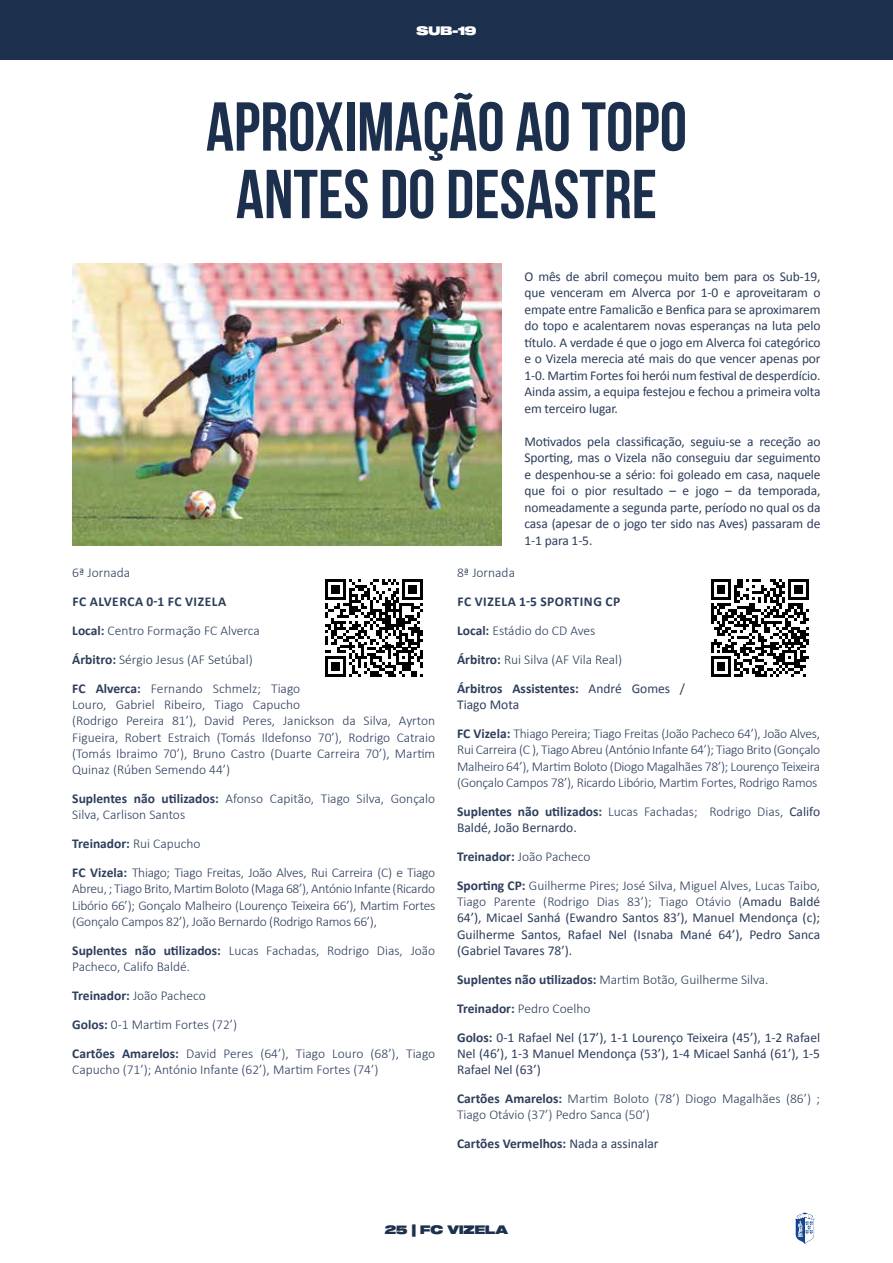
<style>
.page{position:relative;width:893px;height:1263px;background:#fff}
.page>*{position:absolute;margin:0;border:0;box-sizing:border-box;transform-origin:0 0}
.t1{font:700 69px/67.5px "Bebas Neue";color:#1c304e;text-align:center}
.t2{font:300 13.5px/16.2px "Calibri";color:#2d3e5c}
.t3{font:13.5px/16.5px "Calibri";letter-spacing:-.01em;color:#2d3e5c;text-align:justify}
.t4{font:300 13.5px/29px "Calibri";letter-spacing:-.02em;color:#2d3e5c}
.t5{font:700 13.5px/29px "Calibri";color:#2d3e5c}
.t6{font:12px "Sequel 100 Wide 95";color:#1c304e}
.t7{font:12px "Sequel 100 Wide 95";color:#fff}
.s1{font-weight:700}
.s2{font-weight:300}
.s3{font-weight:400}
</style>
<div class="page">
<svg style="left:795px;top:1212px;width:19px;height:32px"></svg>
<div style="left:0;top:0;width:893px;height:59px;background:#1c304e"></div>
<svg style="left:325px;top:579px;width:98px;height:98px"></svg>
<svg style="left:711px;top:579px;width:98px;height:98px"></svg>
<img style="left:72px;top:264px;width:430px;height:281px">
<p class="t7" style="left:417px;top:22px;width:61px">SUB-19</p>
<h1 class="t1" style="left:206px;top:92px;width:483px">APROXIMAÇÃO AO TOPO<br>ANTES DO DESASTRE</h1>
<p class="t2" style="left:72px;top:564px;width:59px">6ª Jornada</p>
<p class="t2" style="left:72px;top:587px;width:229px;line-height:29px"><span class="s1">FC ALVERCA 0-1 FC VIZELA<br>Local:</span> Centro Formação FC Alverca<br><span class="s1">Árbitro:</span> Sérgio Jesus (AF Setúbal)<br><span class="s1">FC Alverca:</span> Fernando Schmelz; Tiago</p>
<p class="t2" style="left:72px;top:696px;width:365px">Louro, Gabriel Ribeiro, Tiago Capucho<br>(Rodrigo Pereira 81’), David Peres, Janickson da Silva, Ayrton Figueira, Robert Estraich (Tomás Ildefonso 70’), Rodrigo Catraio (Tomás Ibraimo 70’), Bruno Castro (Duarte Carreira 70’), Martim Quinaz (Rúben Semendo 44’)</p>
<p class="t2" style="left:72px;top:790px;width:365px"><span class="s1">Suplentes não utilizados:</span> Afonso Capitão, Tiago Silva, Gonçalo<br>Silva, Carlison Santos</p>
<p class="t4" style="left:72px;top:829px;width:365px"><span class="s1">Treinador:</span> Rui Capucho<br><span class="s1">FC Vizela:</span> Thiago; Tiago Freitas, João Alves, Rui Carreira (C) e Tiago</p>
<p class="t2" style="left:72px;top:881px;width:365px;text-align:justify">Abreu, ; Tiago Brito, Martim Boloto (Maga 68’), António Infante (Ricardo Libório 66’); Gonçalo Malheiro (Lourenço Teixeira 66’), Martim Fortes (Gonçalo Campos 82’), João Bernardo (Rodrigo Ramos 66’),</p>
<p class="t2" style="left:72px;top:942px;width:364px"><span class="s1">Suplentes não utilizados:</span> Lucas Fachadas, Rodrigo Dias, João<br>Pacheco, Califo Baldé.</p>
<p class="t2" style="left:72px;top:981px;width:364px;line-height:29px"><span class="s1">Treinador:</span> João Pacheco<br><span class="s1">Golos:</span> 0-1 Martim Fortes (72’)<br><span class="s1">Cartões Amarelos:</span> David Peres (64’), Tiago Louro (68’), Tiago</p>
<p class="t2" style="left:72px;top:1061px;width:308px">Capucho (71’); António Infante (62’), Martim Fortes (74’)</p>
<p class="t3" style="left:524px;top:268px;width:298px">O mês de abril começou muito bem para os Sub-19, que venceram em Alverca por 1-0 e aproveitaram o empate entre Famalicão e Benfica para se aproximarem do topo e acalentarem novas esperanças na luta pelo título. A verdade é que o jogo em Alverca foi categórico e o Vizela merecia até mais do que vencer apenas por 1-0. Martim Fortes foi herói num festival de desperdício.<br>Ainda assim, a equipa festejou e fechou a primeira volta em terceiro lugar.</p>
<p class="t3" style="left:524px;top:433px;width:298px">Motivados pela classificação, seguiu-se a receção ao Sporting, mas o Vizela não conseguiu dar seguimento e despenhou-se a sério: foi goleado em casa, naquele que foi o pior resultado – e jogo – da temporada, nomeadamente a segunda parte, período no qual os da casa (apesar de o jogo ter sido nas Aves) passaram de 1-1 para 1-5.</p>
<p class="t2" style="left:457px;top:564px;width:59px">8ª Jornada</p>
<p class="t5" style="left:457px;top:587px;width:229px">FC VIZELA 1-5 SPORTING CP<br>Local: <span class="s2">Estádio do CD Aves<br></span>Árbitro: <span class="s2">Rui Silva (AF Vila Real)<br></span>Árbitros Assistentes: <span class="s3">André Gomes /</span></p>
<p class="t4" style="left:457px;top:690px;width:365px"><span class="s3">Tiago Mota<br></span><span class="s1">FC Vizela:</span> Thiago Pereira; Tiago Freitas (João Pacheco 64’), João Alves,</p>
<p class="t2" style="left:457px;top:742px;width:365px;text-align:justify">Rui Carreira (C ), Tiago Abreu (António Infante 64’); Tiago Brito (Gonçalo Malheiro 64’), Martim Boloto (Diogo Magalhães 78’); Lourenço Teixeira (Gonçalo Campos 78’), Ricardo Libório, Martim Fortes, Rodrigo Ramos</p>
<p class="t2" style="left:457px;top:803px;width:364px"><span class="s1">Suplentes não utilizados:</span> Lucas Fachadas; Rodrigo Dias, <span class="s3">Califo<br>Baldé, João Bernardo.</span></p>
<p class="t2" style="left:457px;top:842px;width:365px;line-height:29px"><span class="s1">Treinador:</span> João Pacheco<br><span class="s1">Sporting CP:</span> Guilherme Pires; José Silva, Miguel Alves, Lucas Taibo,</p>
<p class="t3" style="left:457px;top:893px;width:365px"><span class="s2">Tiago Parente (Rodrigo Dias 83’); Tiago Otávio (</span>Amadu Baldé 64’), Micael Sanhá (Ewandro Santos 83’), Manuel Mendonça (c); Guilherme Santos, Rafael Nel (Isnaba Mané 64’), Pedro Sanca (Gabriel Tavares 78’).</p>
<p class="t3" style="left:457px;top:965px;width:365px;line-height:29px;text-align:left"><span class="s1">Suplentes não utilizados:</span> <span class="s2">Martim Botão, Guilherme Silva.<br></span><span class="s1">Treinador:</span> <span class="s2">Pedro Coelho<br></span><span class="s1">Golos:</span> 0-1 Rafael Nel (17’), 1-1 Lourenço Teixeira (45’), 1-2 Rafael</p>
<p class="t3" style="left:457px;top:1045px;width:364px">Nel (46’), 1-3 Manuel Mendonça (53’), 1-4 Micael Sanhá (61’), 1-5<br>Rafael Nel (63’)</p>
<p class="t2" style="left:457px;top:1090px;width:365px"><span class="s1">Cartões Amarelos:</span> Martim Boloto (78’) Diogo Magalhães (86’) ;<br>Tiago Otávio (37’) Pedro Sanca (50’)</p>
<p class="t5" style="left:457px;top:1129px;width:203px">Cartões Vermelhos: <span class="s3">Nada a assinalar</span></p>
<p class="t6" style="left:385px;top:1221px;width:125px">25 | FC VIZELA</p>
</div>
